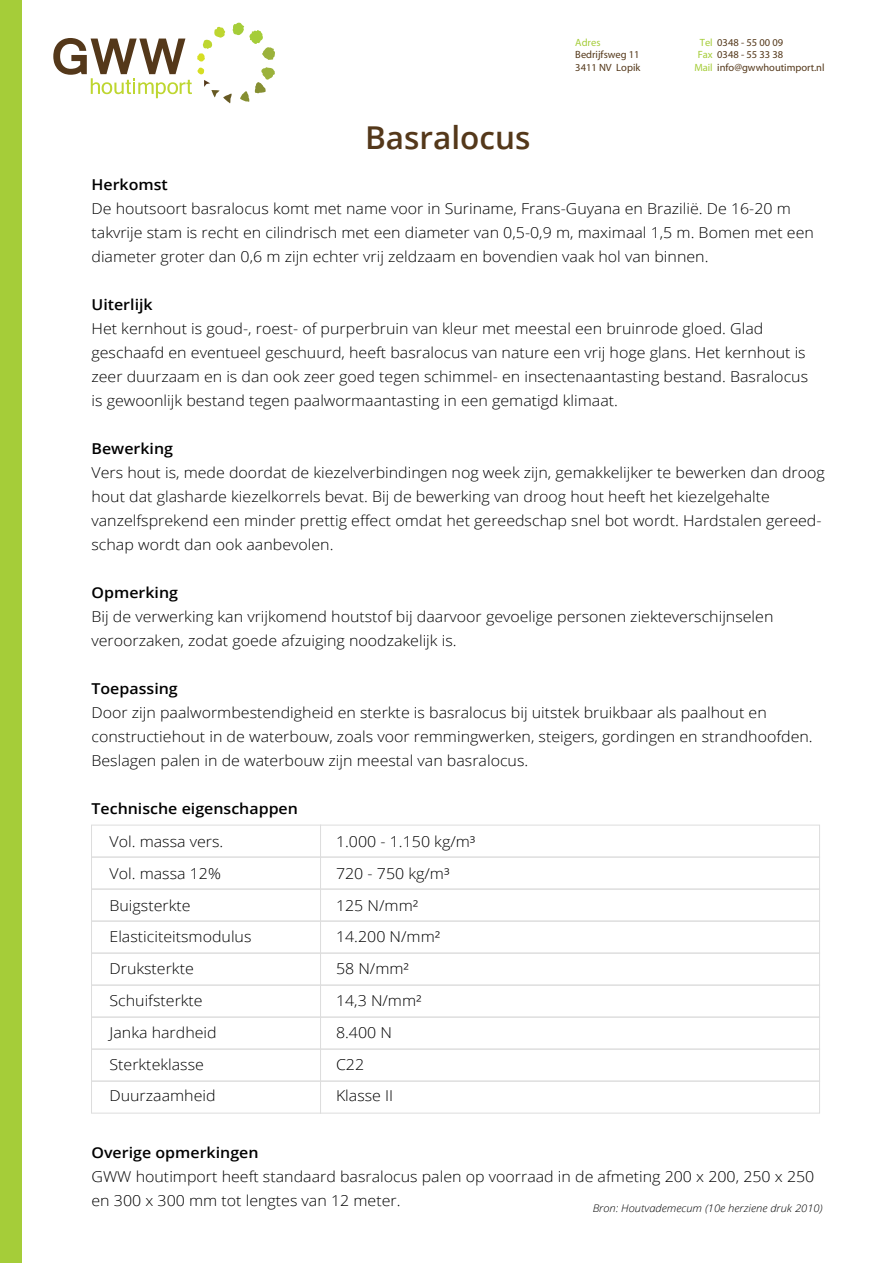
<style>
.page{position:relative;width:893px;height:1263px;background:#fff}
.page>*{position:absolute;margin:0;border:0;box-sizing:border-box;transform-origin:0 0}
.t1{font:600 31.5px "Open Sans";color:#54381a}
.t2{font:300 15px/31.8px "Open Sans";color:#000;scale:1.07 1}
.t3{font:600 15px "Open Sans";color:#000;scale:1.07 1}
.t4{font:10.5px/12.8px "Myriad";color:#54381a}
.t5{font:italic 300 10.5px "Open Sans";color:#000;scale:1.07 1}
.t6{font:10.5px "Myriad";color:#a5cd39}
.s1{color:#a5cd39}
</style>
<div class="page">
<div style="left:0;top:0;width:21px;height:1263px;background:#a5cd39"></div>
<svg style="left:53px;top:23px;width:222px;height:80px"></svg>
<div style="left:91px;top:825px;width:230px;height:32px;border:1px solid #ddd"></div>
<div style="left:320px;top:825px;width:500px;height:32px;border:1px solid #ddd"></div>
<div style="left:91px;top:857px;width:230px;height:32px;border:1px solid #ddd"></div>
<div style="left:320px;top:857px;width:500px;height:32px;border:1px solid #ddd"></div>
<div style="left:91px;top:889px;width:230px;height:32px;border:1px solid #ddd"></div>
<div style="left:320px;top:889px;width:500px;height:32px;border:1px solid #ddd"></div>
<div style="left:91px;top:921px;width:230px;height:32px;border:1px solid #ddd"></div>
<div style="left:320px;top:921px;width:500px;height:32px;border:1px solid #ddd"></div>
<div style="left:91px;top:953px;width:230px;height:32px;border:1px solid #ddd"></div>
<div style="left:320px;top:953px;width:500px;height:32px;border:1px solid #ddd"></div>
<div style="left:91px;top:985px;width:230px;height:32px;border:1px solid #ddd"></div>
<div style="left:320px;top:985px;width:500px;height:32px;border:1px solid #ddd"></div>
<div style="left:91px;top:1017px;width:230px;height:32px;border:1px solid #ddd"></div>
<div style="left:320px;top:1017px;width:500px;height:32px;border:1px solid #ddd"></div>
<div style="left:91px;top:1049px;width:230px;height:32px;border:1px solid #ddd"></div>
<div style="left:320px;top:1049px;width:500px;height:32px;border:1px solid #ddd"></div>
<div style="left:91px;top:1081px;width:230px;height:32px;border:1px solid #ddd"></div>
<div style="left:320px;top:1081px;width:500px;height:32px;border:1px solid #ddd"></div>
<h1 class="t1" style="left:365px;top:116px;width:167px">Basralocus</h1>
<p class="t6" style="left:575px;top:37px;width:27px">Adres</p>
<p class="t4" style="left:575px;top:49px;width:67px">Bedrijfsweg 11<br>3411 NV Lopik</p>
<p class="t4" style="left:700px;top:36px;width:85px"><span class="s1">Tel</span> 0348 - 55 00 09</p>
<p class="t4" style="left:698px;top:49px;width:87px"><span class="s1">Fax</span> 0348 - 55 33 38</p>
<p class="t4" style="left:694px;top:62px;width:132px"><span class="s1">Mail</span> info@gwwhoutimport.nl</p>
<p class="t3" style="left:92px;top:174px;width:73px">Herkomst</p>
<p class="t2" style="left:92px;top:196px;width:677px;line-height:24px">De houtsoort basralocus komt met name voor in Suriname, Frans-Guyana en Brazilië. De 16-20 m takvrije stam is recht en cilindrisch met een diameter van 0,5-0,9 m, maximaal 1,5 m. Bomen met een diameter groter dan 0,6 m zijn echter vrij zeldzaam en bovendien vaak hol van binnen.</p>
<p class="t3" style="left:92px;top:294px;width:59px">Uiterlijk</p>
<p class="t2" style="left:92px;top:316px;width:671px;line-height:24px">Het kernhout is goud-, roest- of purperbruin van kleur met meestal een bruinrode gloed. Glad geschaafd en eventueel geschuurd, heeft basralocus van nature een vrij hoge glans. Het kernhout is zeer duurzaam en is dan ook zeer goed tegen schimmel- en insectenaantasting bestand. Basralocus is gewoonlijk bestand tegen paalwormaantasting in een gematigd klimaat.</p>
<p class="t3" style="left:92px;top:438px;width:78px">Bewerking</p>
<p class="t2" style="left:92px;top:460px;width:687px;line-height:24px">Vers hout is, mede doordat de kiezelverbindingen nog week zijn, gemakkelijker te bewerken dan droog hout dat glasharde kiezelkorrels bevat. Bij de bewerking van droog hout heeft het kiezelgehalte vanzelfsprekend een minder prettig effect omdat het gereedschap snel bot wordt. Hardstalen gereed&shy;schap wordt dan ook aanbevolen.</p>
<p class="t3" style="left:92px;top:582px;width:82px">Opmerking</p>
<p class="t2" style="left:92px;top:604px;width:639px;line-height:24px">Bij de verwerking kan vrijkomend houtstof bij daarvoor gevoelige personen ziekteverschijnselen veroorzaken, zodat goede afzuiging noodzakelijk is.</p>
<p class="t3" style="left:92px;top:678px;width:82px">Toepassing</p>
<p class="t2" style="left:92px;top:700px;width:676px;line-height:24px">Door zijn paalwormbestendigheid en sterkte is basralocus bij uitstek bruikbaar als paalhout en constructiehout in de waterbouw, zoals voor remmingwerken, steigers, gordingen en strandhoofden.<br>Beslagen palen in de waterbouw zijn meestal van basralocus.</p>
<p class="t3" style="left:92px;top:798px;width:194px">Technische eigenschappen</p>
<p class="t2" style="left:110px;top:825px;width:134px">Vol. massa vers.<br>Vol. massa 12%<br>Buigsterkte<br>Elasticiteitsmodulus<br>Druksterkte<br>Schuifsterkte<br>Janka hardheid<br>Sterkteklasse<br>Duurzaamheid</p>
<p class="t2" style="left:336px;top:825px;width:132px">1.000 - 1.150 kg/m³<br>720 - 750 kg/m³<br>125 N/mm²<br>14.200 N/mm²<br>58 N/mm²<br>14,3 N/mm²<br>8.400 N<br>C22<br>Klasse II</p>
<p class="t3" style="left:92px;top:1142px;width:158px">Overige opmerkingen</p>
<p class="t2" style="left:92px;top:1164px;width:677px;line-height:24px">GWW houtimport heeft standaard basralocus palen op voorraad in de afmeting 200 x 200, 250 x 250 en 300 x 300 mm tot lengtes van 12 meter.</p>
<p class="t5" style="left:593px;top:1201px;width:216px">Bron: Houtvademecum (10e herziene druk 2010)</p>
</div>
